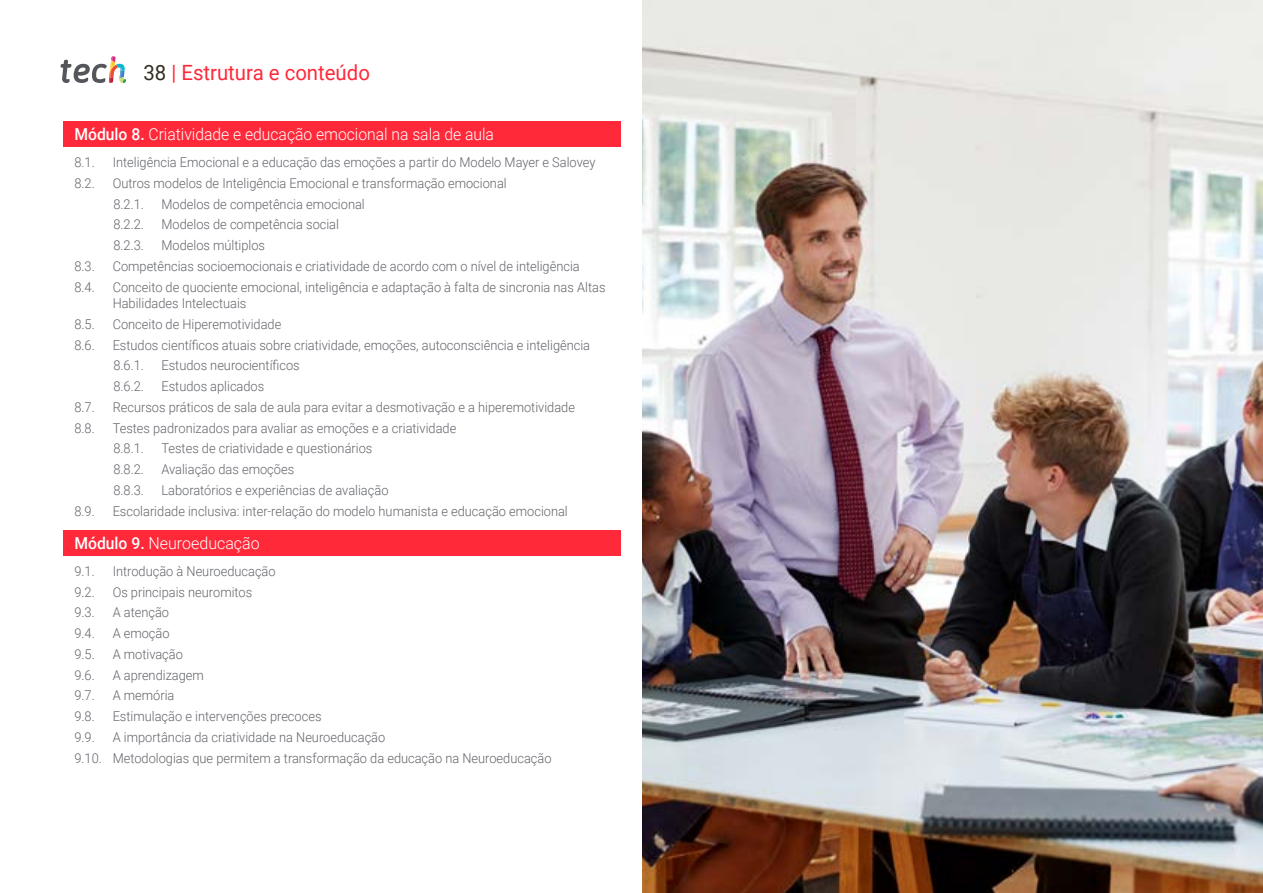
<style>
.page{position:relative;width:1263px;height:893px;background:#fff}
.page>*{position:absolute;margin:0;border:0;box-sizing:border-box;transform-origin:0 0}
.t1{font:21px "Roboto";color:#ff293a}
.t2{font:300 16.5px "Roboto";color:#fff;scale:.95 1}
.t3{font:300 16.5px "Roboto";color:#fff}
.t4{font:300 13.5px/20.7px "Roboto";color:#61646a;scale:.95 1}
.s1{color:#312e20}
.s2{font-weight:500}
</style>
<div class="page">
<div style="left:63px;top:121px;width:558px;height:25px;background:#ff293a"></div>
<div style="left:63px;top:530px;width:558px;height:25px;background:#ff293a"></div>
<img style="left:642px;top:0;width:621px;height:893px">
<svg style="left:61px;top:56px;width:65px;height:27px"></svg>
<h1 class="t1" style="left:144px;top:57px;width:228px"><span class="s1">38</span> | Estrutura e conteúdo</h1>
<p class="t2" style="left:74px;top:123px;width:443px"><span class="s2">Módulo 8.</span> Criatividade e educação emocional na sala de aula</p>
<p class="t4" style="left:74px;top:151px;width:23px">8.1.</p>
<p class="t4" style="left:113px;top:151px;width:510px">Inteligência Emocional e a educação das emoções a partir do Modelo Mayer e Salovey</p>
<p class="t4" style="left:74px;top:172px;width:23px">8.2.</p>
<p class="t4" style="left:113px;top:172px;width:416px">Outros modelos de Inteligência Emocional e transformação emocional<br>8.2.1.</p>
<p class="t4" style="left:161px;top:193px;width:216px">Modelos de competência emocional</p>
<p class="t4" style="left:113px;top:214px;width:34px">8.2.2.</p>
<p class="t4" style="left:161px;top:214px;width:188px">Modelos de competência social</p>
<p class="t4" style="left:113px;top:234px;width:34px">8.2.3.</p>
<p class="t4" style="left:161px;top:234px;width:111px">Modelos múltiplos</p>
<p class="t4" style="left:74px;top:255px;width:23px">8.3.</p>
<p class="t4" style="left:113px;top:255px;width:493px">Competências socioemocionais e criatividade de acordo com o nível de inteligência</p>
<p class="t4" style="left:74px;top:276px;width:23px">8.4.</p>
<p class="t4" style="left:113px;top:278px;width:520px;line-height:16.5px">Conceito de quociente emocional, inteligência e adaptação à falta de sincronia nas Altas<br>Habilidades Intelectuais</p>
<p class="t4" style="left:74px;top:313px;width:23px">8.5.</p>
<p class="t4" style="left:113px;top:313px;width:179px">Conceito de Hiperemotividade</p>
<p class="t4" style="left:74px;top:334px;width:23px">8.6.</p>
<p class="t4" style="left:113px;top:334px;width:504px">Estudos científicos atuais sobre criatividade, emoções, autoconsciência e inteligência<br>8.6.1.</p>
<p class="t4" style="left:161px;top:355px;width:147px">Estudos neurocientíficos</p>
<p class="t4" style="left:113px;top:375px;width:34px">8.6.2.</p>
<p class="t4" style="left:161px;top:375px;width:110px">Estudos aplicados</p>
<p class="t4" style="left:74px;top:396px;width:23px">8.7.</p>
<p class="t4" style="left:113px;top:396px;width:488px">Recursos práticos de sala de aula para evitar a desmotivação e a hiperemotividade</p>
<p class="t4" style="left:74px;top:417px;width:23px">8.8.</p>
<p class="t4" style="left:113px;top:417px;width:363px">Testes padronizados para avaliar as emoções e a criatividade<br>8.8.1.</p>
<p class="t4" style="left:161px;top:438px;width:224px">Testes de criatividade e questionários</p>
<p class="t4" style="left:113px;top:458px;width:34px">8.8.2.</p>
<p class="t4" style="left:161px;top:458px;width:141px">Avaliação das emoções</p>
<p class="t4" style="left:113px;top:479px;width:34px">8.8.3.</p>
<p class="t4" style="left:161px;top:479px;width:241px">Laboratórios e experiências de avaliação</p>
<p class="t4" style="left:74px;top:500px;width:23px">8.9.</p>
<p class="t4" style="left:113px;top:500px;width:481px">Escolaridade inclusiva: inter-relação do modelo humanista e educação emocional</p>
<p class="t3" style="left:74px;top:531px;width:187px"><span class="s2">Módulo 9.</span> Neuroeducação</p>
<p class="t4" style="left:74px;top:560px;width:23px">9.1.</p>
<p class="t4" style="left:113px;top:560px;width:173px">Introdução à Neuroeducação</p>
<p class="t4" style="left:74px;top:581px;width:23px">9.2.</p>
<p class="t4" style="left:113px;top:581px;width:148px">Os principais neuromitos</p>
<p class="t4" style="left:74px;top:602px;width:23px">9.3.</p>
<p class="t4" style="left:113px;top:602px;width:61px">A atenção</p>
<p class="t4" style="left:74px;top:622px;width:23px">9.4.</p>
<p class="t4" style="left:113px;top:622px;width:61px">A emoção</p>
<p class="t4" style="left:74px;top:643px;width:23px">9.5.</p>
<p class="t4" style="left:113px;top:643px;width:75px">A motivação</p>
<p class="t4" style="left:74px;top:664px;width:23px">9.6.</p>
<p class="t4" style="left:113px;top:664px;width:97px">A aprendizagem</p>
<p class="t4" style="left:74px;top:685px;width:23px">9.7.</p>
<p class="t4" style="left:113px;top:685px;width:66px">A memória</p>
<p class="t4" style="left:74px;top:705px;width:23px">9.8.</p>
<p class="t4" style="left:113px;top:705px;width:221px">Estimulação e intervenções precoces</p>
<p class="t4" style="left:74px;top:726px;width:23px">9.9.</p>
<p class="t4" style="left:74px;top:726px;width:504px;text-indent:38px">A importância da criatividade na Neuroeducação<br>9.10. Metodologias que permitem a transformação da educação na Neuroeducação</p>
</div>
